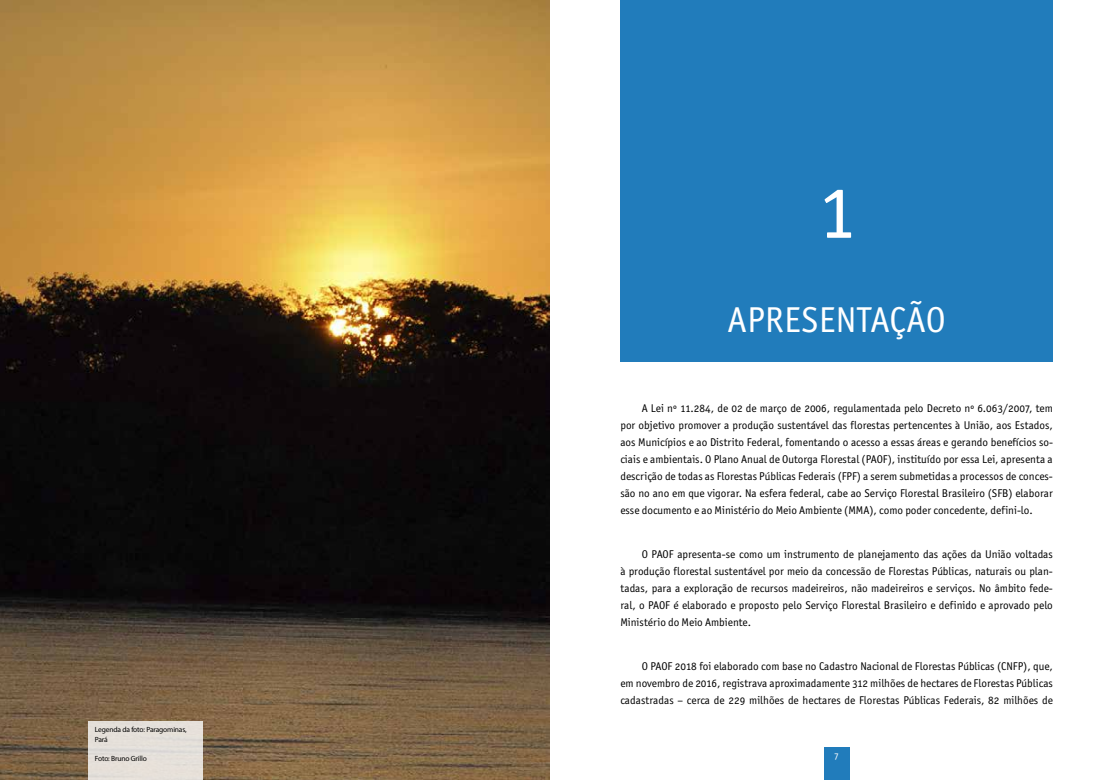
<style>
.page{position:relative;width:1099px;height:780px;background:#fff}
.page>*{position:absolute;margin:0;border:0;box-sizing:border-box;transform-origin:0 0}
.t1{font:82.5px "Officina San ITC Book OS";color:#fff}
.t2{font:36px "Officina San ITC Book OS";letter-spacing:.01em;color:#fff}
.t3{font:11.25px/16.9px "Officina San ITC Book OS";color:#000;text-align:justify}
.t4{font:9.62px "Officina San ITC Book OS";color:#fff}
.t5{font:7.5px/9.6px "Myriad Pro";letter-spacing:-.02em;color:#000}
</style>
<div class="page">
<div style="left:824px;top:746px;width:25px;height:34px;background:#217cbb"></div>
<div style="left:620px;top:0;width:432px;height:361px;background:#217cbb"></div>
<img style="left:0;top:0;width:549px;height:780px">
<div style="left:89px;top:721px;width:114px;height:59px;background:#e5e0da"></div>
<p class="t5" style="left:95px;top:725px;width:93px">Legenda da foto: Paragominas,<br>Pará</p>
<p class="t5" style="left:95px;top:753px;width:53px">Foto: Bruno Grillo</p>
<h1 class="t1" style="left:816px;top:162px;width:43px">1</h1>
<h2 class="t2" style="left:727px;top:298px;width:220px">APRESENTAÇÃO</h2>
<p class="t3" style="left:620px;top:400px;width:434px;text-indent:21px">A Lei nº 11.284, de 02 de março de 2006, regulamentada pelo Decreto nº 6.063/2007, tem por objetivo promover a produção sustentável das florestas pertencentes à União, aos Estados, aos Municípios e ao Distrito Federal, fomentando o acesso a essas áreas e gerando benefícios so&shy;ciais e ambientais. O Plano Anual de Outorga Florestal (PAOF), instituído por essa Lei, apresenta a descrição de todas as Florestas Públicas Federais (FPF) a serem submetidas a processos de conces&shy;são no ano em que vigorar. Na esfera federal, cabe ao Serviço Florestal Brasileiro (SFB) elaborar esse documento e ao Ministério do Meio Ambiente (MMA), como poder concedente, defini-lo.</p>
<p class="t3" style="left:620px;top:545px;width:434px;text-indent:21px">O PAOF apresenta-se como um instrumento de planejamento das ações da União voltadas à produção florestal sustentável por meio da concessão de Florestas Públicas, naturais ou plan&shy;tadas, para a exploração de recursos madeireiros, não madeireiros e serviços. No âmbito fede&shy;ral, o PAOF é elaborado e proposto pelo Serviço Florestal Brasileiro e definido e aprovado pelo Ministério do Meio Ambiente.</p>
<p class="t3" style="left:620px;top:657px;width:434px;text-indent:21px">O PAOF 2018 foi elaborado com base no Cadastro Nacional de Florestas Públicas (CNFP), que, em novembro de 2016, registrava aproximadamente 312 milhões de hectares de Florestas Públicas cadastradas – cerca de 229 milhões de hectares de Florestas Públicas Federais, 82 milhões de</p>
<p class="t4" style="left:834px;top:750px;width:6px">7</p>
</div>
